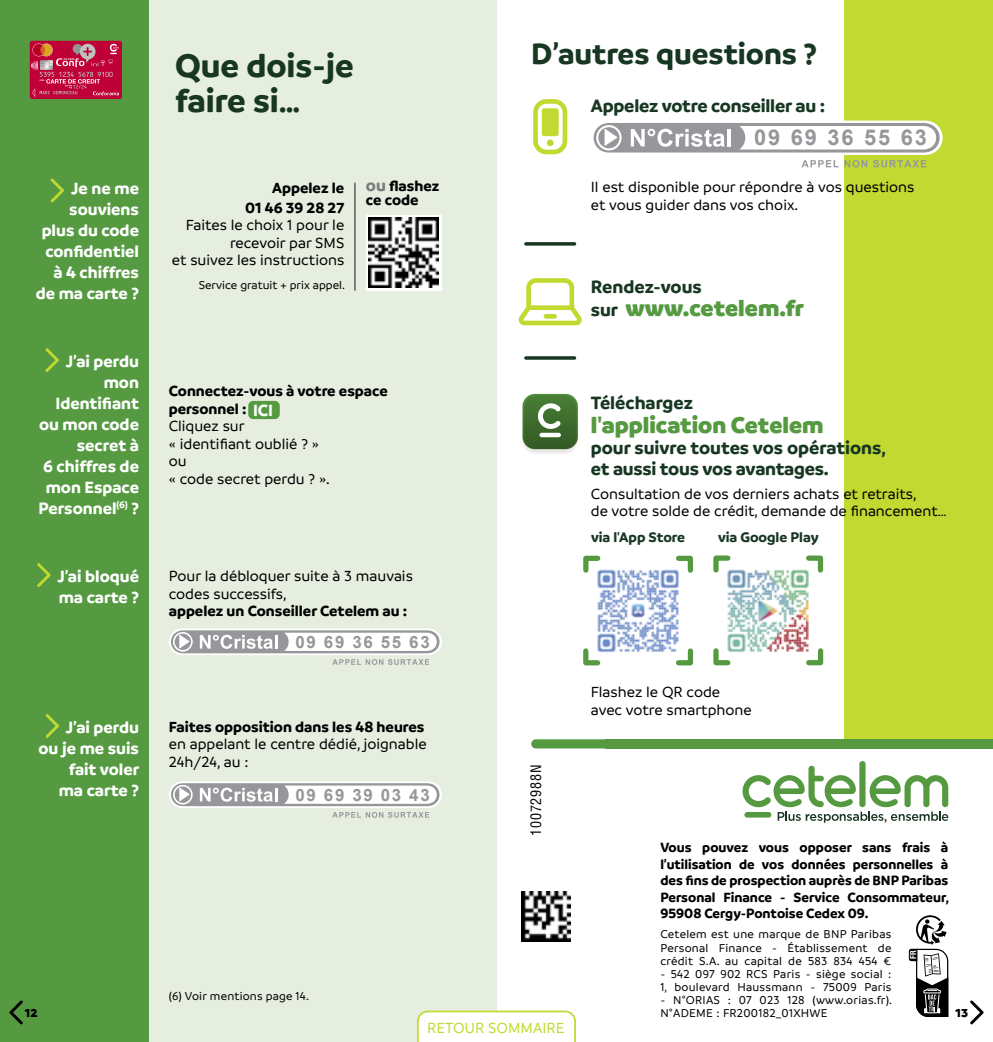
<style>
.page{position:relative;width:993px;height:1042px;background:#fff}
.page>*{position:absolute;margin:0;border:0;box-sizing:border-box;transform-origin:0 0}
.t1{font:700 35px/35px "Branding";color:#183723}
.t2{font:700 31.5px "Branding";color:#183723}
.t3{font:900 24.5px "Branding";color:#559a41}
.t4{font:700 21.88px "Arial";letter-spacing:.095em;color:#95979a}
.t5{font:700 19.25px/21px "Branding";letter-spacing:-.01em;color:#183723}
.t6{font:700 17.5px/21px "Branding";color:#fff;text-align:right}
.t7{font:700 16.97px "Arial";letter-spacing:.095em;color:#95979a}
.t8{font:500 15.75px/17.5px "Branding";color:#000}
.t9{font:700 15.75px/17.5px "Branding";color:#000}
.t10{font:500 15.75px "Branding";color:#c2d931}
.t11{font:700 14.88px "Branding";color:#183723}
.t12{font:700 14.35px/16.6px "Branding";color:#000;text-align:justify}
.t13{font:condensed 14px "Helvetica LT Pro";letter-spacing:.06em;color:#000}
.t14{font:500 12.25px/13.1px "Branding";letter-spacing:.02em;color:#000}
.t15{font:500 12.25px "Branding";color:#000}
.t16{font:900 12.25px "Branding";color:#000}
.t17{font:700 condensed 8.4px "Helvetica Neue LT Std";color:#fff}
.s1{font-size:17.5px;color:#7c7c7c}
.s2{font-weight:700;font-size:19.25px;color:#183723}
</style>
<div class="page">
<div style="left:0;top:0;width:496px;height:1042px;background:#e6eedf"></div>
<div style="left:0;top:0;width:149px;height:1042px;background:#559a41"></div>
<svg style="left:45px;top:714px;width:14px;height:24px"></svg>
<svg style="left:37px;top:563px;width:14px;height:24px"></svg>
<svg style="left:169px;top:628px;width:272px;height:27px"></svg>
<svg style="left:171px;top:630px;width:268px;height:23px;background:#d1d2d3"></svg>
<svg style="left:332px;top:659px;width:97px;height:6px"></svg>
<svg style="left:45px;top:348px;width:14px;height:24px"></svg>
<hr style="left:354px;top:183px;width:1px;height:108px;background:#6f6f6f">
<svg style="left:366px;top:215px;width:75px;height:76px"></svg>
<img style="left:369px;top:218px;width:69px;height:69px">
<svg style="left:50px;top:178px;width:14px;height:24px"></svg>
<div style="left:843px;top:0;width:149px;height:747px;background:#c2d931"></div>
<div style="left:859px;top:761px;width:6px;height:46px;background:#559a41;border-radius:3px"></div>
<svg style="left:742px;top:766px;width:205px;height:57px"></svg>
<div style="left:531px;top:739px;width:461px;height:9px;background:#559a41;border-radius:5px"></div>
<div style="left:605px;top:739px;width:387px;height:9px;background:#559a41"></div>
<svg style="left:518px;top:278px;width:64px;height:47px"></svg>
<div style="left:543px;top:314px;width:13px;height:5px;background:#c2d931;border-radius:2px"></div>
<svg style="left:525px;top:242px;width:49px;height:4px"></svg>
<div style="left:590px;top:121px;width:352px;height:34px;background:#fff;border-radius:17px"></div>
<svg style="left:593px;top:123px;width:346px;height:30px"></svg>
<hr style="left:727px;top:129px;width:3px;height:17px;background:#fff">
<svg style="left:801px;top:160px;width:37px;height:7px"></svg>
<svg style="left:844px;top:160px;width:23px;height:7px"></svg>
<svg style="left:873px;top:160px;width:53px;height:7px"></svg>
<svg style="left:533px;top:99px;width:34px;height:55px"></svg>
<div style="left:541px;top:108px;width:17px;height:28px;background:#c2d931;border-radius:2px"></div>
<div style="left:546px;top:140px;width:7px;height:6px;background:#c2d931;border-radius:50%"></div>
<svg style="left:525px;top:356px;width:49px;height:4px"></svg>
<svg style="left:522px;top:394px;width:55px;height:55px;background:#5d844e"></svg>
<img style="left:597px;top:569px;width:82px;height:84px">
<svg style="left:583px;top:555px;width:19px;height:20px"></svg>
<svg style="left:673px;top:555px;width:20px;height:20px"></svg>
<svg style="left:673px;top:646px;width:21px;height:20px"></svg>
<svg style="left:583px;top:646px;width:19px;height:20px"></svg>
<img style="left:727px;top:569px;width:82px;height:83px">
<svg style="left:713px;top:555px;width:19px;height:20px"></svg>
<svg style="left:803px;top:555px;width:21px;height:20px"></svg>
<svg style="left:803px;top:645px;width:21px;height:21px"></svg>
<svg style="left:713px;top:645px;width:19px;height:21px"></svg>
<svg style="left:908px;top:915px;width:41px;height:102px"></svg>
<svg style="left:417px;top:1009px;width:159px;height:33px"></svg>
<svg style="left:9px;top:1000px;width:14px;height:24px"></svg>
<svg style="left:970px;top:1000px;width:13px;height:24px"></svg>
<div style="left:248px;top:401px;width:32px;height:18px;background:#559a41;border-radius:5px"></div>
<svg style="left:169px;top:781px;width:272px;height:27px"></svg>
<svg style="left:171px;top:783px;width:268px;height:23px;background:#d0d1d2"></svg>
<svg style="left:332px;top:812px;width:97px;height:6px"></svg>
<svg style="left:30px;top:41px;width:92px;height:58px;background:#c2264f"></svg>
<img style="left:521px;top:891px;width:49px;height:50px">
<h1 class="t1" style="left:175px;top:48px;width:180px">Que dois-je faire si…</h1>
<p class="t6" style="left:36px;top:178px;width:105px">Je ne me souviens plus du code confidentiel à 4 chiffres de ma carte ?</p>
<p class="t9" style="left:366px;top:179px;width:75px;line-height:14px"><span class="s1">ou</span> flashez ce code</p>
<p class="t9" style="left:245px;top:178px;width:101px;line-height:19.9px;text-align:right">Appelez le<br>01 46 39 28 27</p>
<p class="t8" style="left:172px;top:217px;width:174px;text-align:right">Faites le choix 1 pour le recevoir par SMS<br>et suivez les instructions</p>
<p class="t15" style="left:199px;top:279px;width:148px">Service gratuit + prix appel.</p>
<p class="t6" style="left:38px;top:351px;width:102px">J’ai perdu mon<br>Identifiant ou mon code secret à<br>6 chiffres de mon Espace<br>Personnel<sup>(6)</sup> ?</p>
<p class="t9" style="left:169px;top:382px;width:220px">Connectez-vous à votre espace personnel :</p>
<p class="t8" style="left:169px;top:417px;width:162px">Cliquez sur<br>« identifiant oublié ? » ou<br>« code secret perdu ? ».</p>
<p class="t6" style="left:253px;top:399px;width:22px">ICI</p>
<p class="t6" style="left:57px;top:566px;width:83px;text-align:left">J’ai bloqué ma carte ?</p>
<p class="t8" style="left:169px;top:567px;width:245px">Pour la débloquer suite à 3 mauvais codes successifs,</p>
<p class="t9" style="left:169px;top:602px;width:240px">appelez un Conseiller Cetelem au :</p>
<p class="t7" style="left:295px;top:630px;width:136px">09 69 36 55 63</p>
<p class="t6" style="left:39px;top:716px;width:102px">J’ai perdu<br>ou je me suis fait voler<br>ma carte ?</p>
<p class="t9" style="left:169px;top:718px;width:257px">Faites opposition dans les 48 heures</p>
<p class="t8" style="left:169px;top:735px;width:259px">en appelant le centre dédié, joignable<br>24h/24, au :</p>
<p class="t7" style="left:295px;top:783px;width:136px">09 69 39 03 43</p>
<h2 class="t2" style="left:531px;top:36px;width:287px">D’autres questions ?</h2>
<p class="t5" style="left:590px;top:95px;width:236px">Appelez votre conseiller au :</p>
<h3 class="t4" style="left:753px;top:123px;width:174px">09 69 36 55 63</h3>
<p class="t8" style="left:590px;top:178px;width:325px">Il est disponible pour répondre à vos questions et vous guider dans vos choix.</p>
<p class="t5" style="left:590px;top:276px;width:112px">Rendez-vous</p>
<h3 class="t3" style="left:590px;top:293px;width:215px"><span class="s2">sur</span> www.cetelem.fr</h3>
<p class="t5" style="left:590px;top:392px;width:104px">Téléchargez</p>
<h3 class="t3" style="left:590px;top:410px;width:234px">l'application Cetelem</h3>
<p class="t5" style="left:590px;top:437px;width:296px">pour suivre toutes vos opérations, et aussi tous vos avantages.</p>
<p class="t8" style="left:590px;top:485px;width:357px">Consultation de vos derniers achats et retraits,<br>de votre solde de crédit, demande de financement…</p>
<p class="t11" style="left:591px;top:529px;width:96px">via l'App Store</p>
<p class="t11" style="left:717px;top:529px;width:102px">via Google Play</p>
<p class="t13" style="left:527px;top:836px;width:73px;rotate:-90deg">10072988N</p>
<p class="t8" style="left:590px;top:683px;width:162px">Flashez le QR code avec votre smartphone</p>
<p class="t12" style="left:660px;top:839px;width:290px">Vous pouvez vous opposer sans frais à l’utilisation de vos données personnelles à des fins de prospection auprès de BNP Paribas Personal Finance - Service Consommateur, 95908 Cergy-Pontoise Cedex 09.</p>
<p class="t14" style="left:660px;top:928px;width:232px;text-align:justify">Cetelem est une marque de BNP Paribas Personal Finance - Établissement de crédit S.A. au capital de 583 834 454 €</p>
<p class="t14" style="left:660px;top:967px;width:232px">- 542 097 902 RCS Paris - siège social :<br>1, boulevard Haussmann - 75009 Paris</p>
<p class="t14" style="left:660px;top:993px;width:233px">- N°ORIAS : 07 023 128 (www.orias.fr).<br>N°ADEME : FR200182_01XHWE</p>
<p class="t17" style="left:907px;top:959px;width:10px;rotate:-90deg">FR</p>
<p class="t14" style="left:169px;top:989px;width:141px">(6) Voir mentions page 14.</p>
<p class="t16" style="left:25px;top:1006px;width:14px">12</p>
<p class="t16" style="left:955px;top:1006px;width:14px">13</p>
<p class="t10" style="left:427px;top:1019px;width:138px">RETOUR SOMMAIRE</p>
</div>
